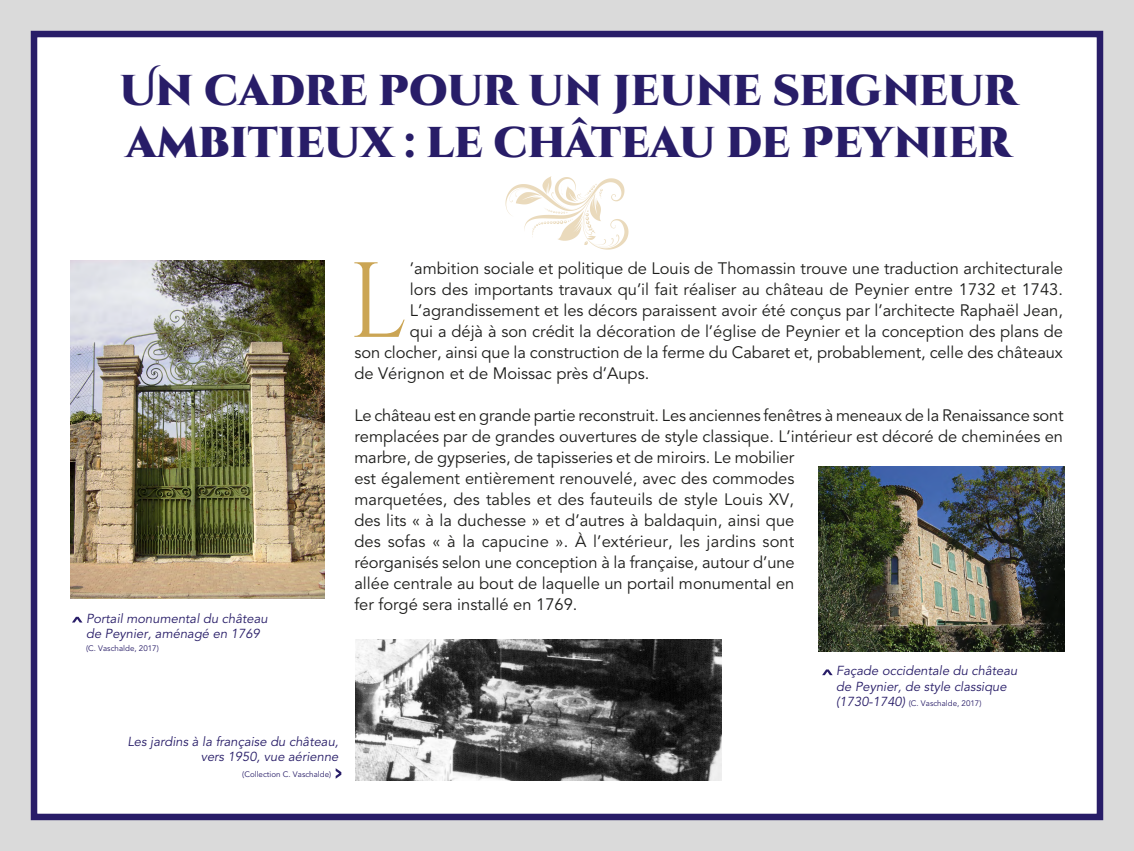
<style>
.page{position:relative;width:1134px;height:851px;background:#fff}
.page>*{position:absolute;margin:0;border:0;box-sizing:border-box;transform-origin:0 0}
.texte_normal{font:106.5px "Cinzel";color:#cba554}
.titres_gros{font:900 43px/51.6px "Cinzel Decorative";color:#281d68}
.texte_normal-2{font:16.5px/21px "Avenir";color:#1d1d1b}
.legendes{font:italic 13px/15.5px "Avenir";color:#281d68}
.legendes-2{font:8px "Avenir";color:#281d68}
.s1{font-style:italic;font-size:13px}
</style>
<div class="page">
<div style="left:0;top:0;width:1134px;height:850px;background:#dadada"></div>
<div style="left:31px;top:31px;width:1072px;height:789px;background:#fff;border:6px solid #281d68"></div>
<img style="left:505px;top:176px;width:124px;height:74px">
<svg style="left:822px;top:669px;width:11px;height:6px"></svg>
<img style="left:818px;top:466px;width:246px;height:185px">
<img style="left:355px;top:639px;width:367px;height:141px">
<img style="left:71px;top:260px;width:253px;height:338px">
<svg style="left:72px;top:616px;width:10px;height:6px"></svg>
<svg style="left:336px;top:768px;width:5px;height:10px"></svg>
<p class="titres_gros" style="left:119px;top:69px;width:900px">Un cadre pour un jeune seigneur ambitieux : le château de Peynier</p>
<p class="legendes" style="left:86px;top:610px;width:183px">Portail monumental du château de Peynier, aménagé en 1769</p>
<p class="legendes-2" style="left:86px;top:643px;width:74px">(C. Vaschalde, 2017)</p>
<p class="legendes" style="left:127px;top:734px;width:213px;text-align:right">Les jardins à la française du château, vers 1950, vue aérienne</p>
<p class="legendes-2" style="left:242px;top:769px;width:90px">(Collection C. Vaschalde)</p>
<p class="texte_normal" style="left:348px;top:239px;width:61px">L</p>
<p class="texte_normal-2" style="left:410px;top:258px;width:655px">’ambition sociale et politique de Louis de Thomassin trouve une traduction architecturale</p>
<p class="texte_normal-2" style="left:410px;top:279px;width:654px">lors des importants travaux qu’il fait réaliser au château de Peynier entre 1732 et 1743.</p>
<p class="texte_normal-2" style="left:410px;top:300px;width:655px">L’agrandissement et les décors paraissent avoir été conçus par l’architecte Raphaël Jean,</p>
<p class="texte_normal-2" style="left:410px;top:321px;width:655px">qui a déjà à son crédit la décoration de l’église de Peynier et la conception des plans de</p>
<p class="texte_normal-2" style="left:354px;top:342px;width:710px">son clocher, ainsi que la construction de la ferme du Cabaret et, probablement, celle des châteaux</p>
<p class="texte_normal-2" style="left:354px;top:363px;width:296px">de Vérignon et de Moissac près d’Aups.</p>
<p class="texte_normal-2" style="left:354px;top:405px;width:711px">Le château est en grande partie reconstruit. Les anciennes fenêtres à meneaux de la Renaissance sont remplacées par de grandes ouvertures de style classique. L’intérieur est décoré de cheminées en marbre, de gypseries, de tapisseries et de miroirs. Le mobilier<br>est également entièrement renouvelé, avec des commodes<br>marquetées, des tables et des fauteuils de style Louis XV,<br>des lits « à la duchesse » et d’autres à baldaquin, ainsi que<br>des sofas « à la capucine ». À l’extérieur, les jardins sont<br>réorganisés selon une conception à la française, autour d’une<br>allée centrale au bout de laquelle un portail monumental en<br>fer forgé sera installé en 1769.</p>
<p class="legendes" style="left:836px;top:663px;width:183px">Façade occidentale du château de Peynier, de style classique</p>
<p class="legendes-2" style="left:836px;top:698px;width:147px"><span class="s1">(1730-1740)</span> (C. Vaschalde, 2017)</p>
</div>
